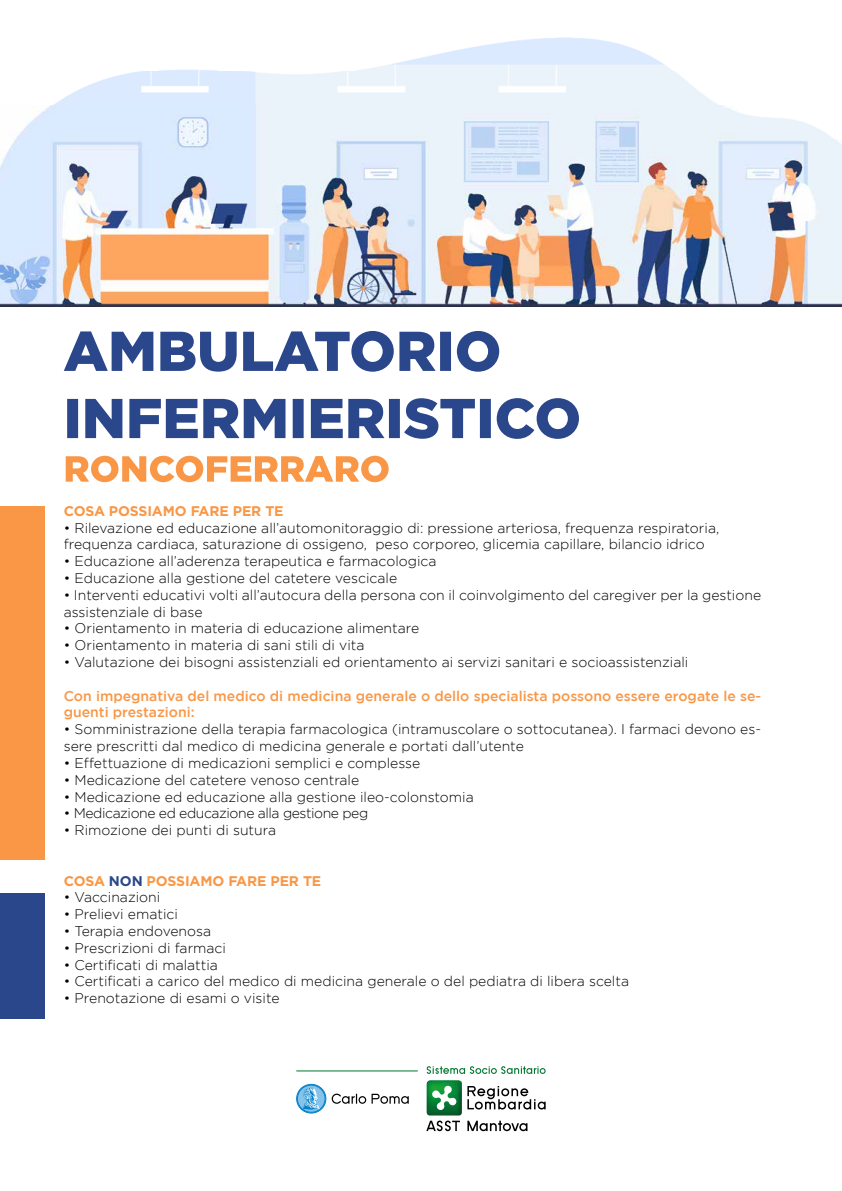
<style>
.page{position:relative;width:842px;height:1191px;background:#fff}
.page>*{position:absolute;margin:0;border:0;box-sizing:border-box;transform-origin:0 0}
.t1{font:300 14px/16.8px "Gotham";color:#000}
.t2{font:500 14px/16.8px "Gotham";color:#f99746}
.t3{font:700 14px "Gotham";letter-spacing:-.01em;color:#f99746}
.t4{font:300 14px "Gotham";letter-spacing:-.03em;color:#000}
.s1{color:#2b478b}
</style>
<div class="page">
<svg style="left:66px;top:456px;width:323px;height:26px"></svg>
<svg style="left:67px;top:398px;width:512px;height:41px"></svg>
<svg style="left:64px;top:331px;width:435px;height:41px"></svg>
<img style="left:0;top:104px;width:842px;height:203px">
<img style="left:55px;top:71px;width:662px;height:33px">
<img style="left:427px;top:1080px;width:35px;height:35px">
<svg style="left:432px;top:1085px;width:25px;height:25px"></svg>
<svg style="left:467px;top:1086px;width:79px;height:23px"></svg>
<svg style="left:426px;top:1120px;width:34px;height:11px"></svg>
<svg style="left:467px;top:1120px;width:60px;height:11px"></svg>
<svg style="left:427px;top:1066px;width:119px;height:8px"></svg>
<hr style="left:296px;top:1070px;width:122px;height:1px;background:#00762e">
<svg style="left:332px;top:1093px;width:77px;height:10px"></svg>
<svg style="left:297px;top:1084px;width:29px;height:28px"></svg>
<div style="left:296px;top:1084px;width:30px;height:29px;border:1px solid #0081c9;border-radius:50%"></div>
<div style="left:297px;top:1085px;width:28px;height:27px;border:1px solid #0081c9;border-radius:50%"></div>
<svg style="left:302px;top:1087px;width:18px;height:22px"></svg>
<div style="left:0;top:506px;width:45px;height:353px;background:#f99746"></div>
<div style="left:0;top:893px;width:45px;height:125px;background:#2b478b"></div>
<p class="t3" style="left:64px;top:503px;width:221px">COSA POSSIAMO FARE PER TE</p>
<p class="t1" style="left:64px;top:519px;width:657px">• Rilevazione ed educazione all’automonitoraggio di: pressione arteriosa, frequenza respiratoria, frequenza cardiaca, saturazione di ossigeno, peso corporeo, glicemia capillare, bilancio idrico</p>
<p class="t1" style="left:64px;top:553px;width:374px">• Educazione all’aderenza terapeutica e farmacologica</p>
<p class="t1" style="left:64px;top:569px;width:335px">• Educazione alla gestione del catetere vescicale</p>
<p class="t1" style="left:64px;top:586px;width:699px">• Interventi educativi volti all’autocura della persona con il coinvolgimento del caregiver per la gestione assistenziale di base</p>
<p class="t1" style="left:64px;top:620px;width:357px">• Orientamento in materia di educazione alimentare</p>
<p class="t1" style="left:64px;top:637px;width:302px">• Orientamento in materia di sani stili di vita</p>
<p class="t1" style="left:64px;top:653px;width:626px">• Valutazione dei bisogni assistenziali ed orientamento ai servizi sanitari e socioassistenziali</p>
<p class="t2" style="left:64px;top:687px;width:699px">Con impegnativa del medico di medicina generale o dello specialista possono essere erogate le se&shy;guenti prestazioni:</p>
<p class="t1" style="left:64px;top:721px;width:699px">• Somministrazione della terapia farmacologica (intramuscolare o sottocutanea). I farmaci devono es&shy;sere prescritti dal medico di medicina generale e portati dall’utente</p>
<p class="t1" style="left:64px;top:754px;width:358px">• Effettuazione di medicazioni semplici e complesse</p>
<p class="t1" style="left:64px;top:771px;width:297px">• Medicazione del catetere venoso centrale</p>
<p class="t1" style="left:64px;top:788px;width:411px">• Medicazione ed educazione alla gestione ileo-colonstomia</p>
<p class="t4" style="left:64px;top:805px;width:306px">• Medicazione ed educazione alla gestione peg</p>
<p class="t1" style="left:64px;top:821px;width:214px">• Rimozione dei punti di sutura</p>
<p class="t3" style="left:64px;top:872px;width:259px">COSA <span class="s1">NON</span> POSSIAMO FARE PER TE</p>
<p class="t1" style="left:64px;top:889px;width:98px">• Vaccinazioni</p>
<p class="t1" style="left:64px;top:905px;width:116px">• Prelievi ematici</p>
<p class="t1" style="left:64px;top:922px;width:149px">• Terapia endovenosa</p>
<p class="t1" style="left:64px;top:939px;width:164px">• Prescrizioni di farmaci</p>
<p class="t1" style="left:64px;top:956px;width:156px">• Certificati di malattia</p>
<p class="t1" style="left:64px;top:973px;width:567px">• Certificati a carico del medico di medicina generale o del pediatra di libera scelta</p>
<p class="t1" style="left:64px;top:989px;width:217px">• Prenotazione di esami o visite</p>
</div>
